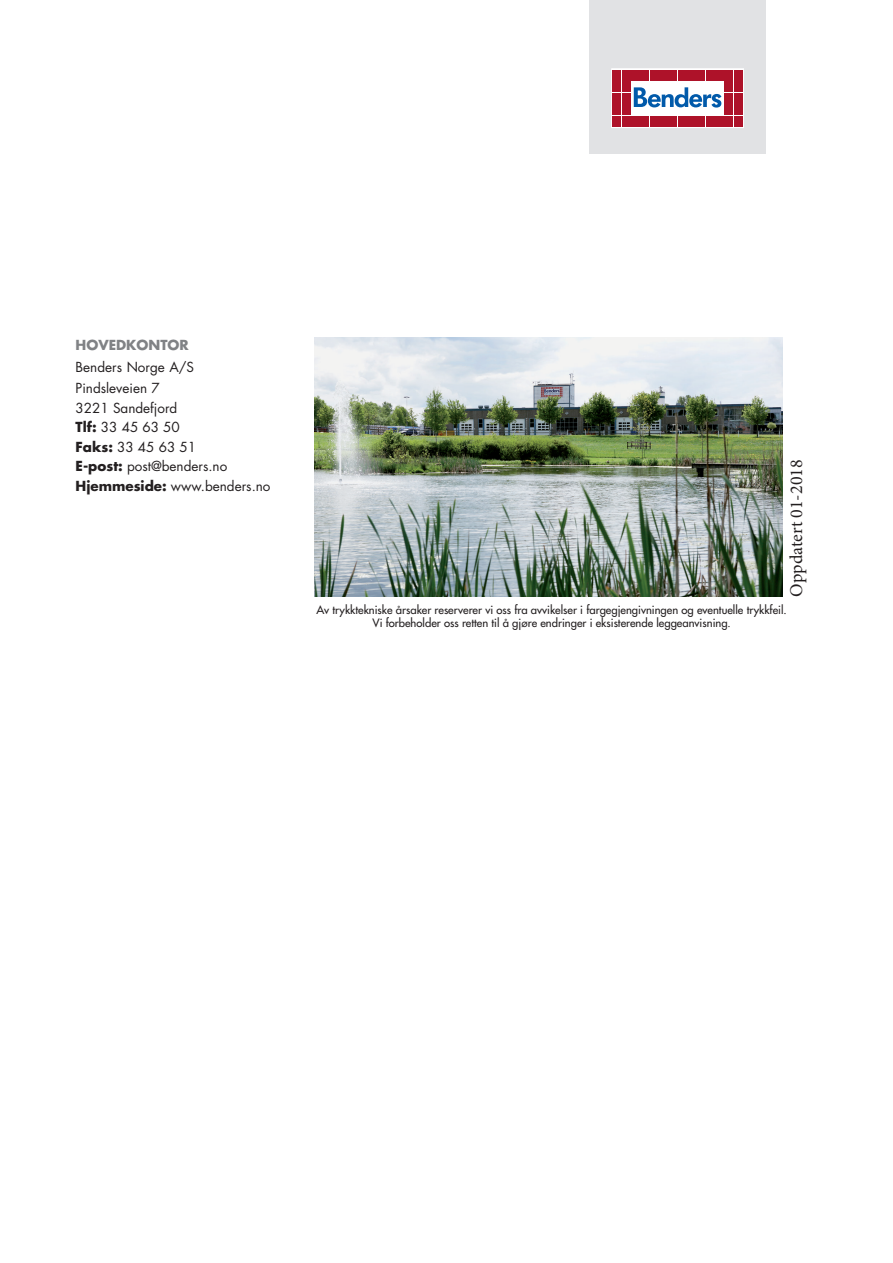
<style>
.page{position:relative;width:893px;height:1263px;background:#fff}
.page>*{position:absolute;margin:0;border:0;box-sizing:border-box;transform-origin:0 0}
.t1{font:18px "Minion Pro";color:#231f20}
.t2{font:13.5px/19.5px "Futura Std";color:#231f20}
.t3{font:700 13.5px "Futura Std";color:#808285}
.t4{font:500 11.25px/13.5px "Futura Std";color:#231f20;text-align:center}
.s1{font-weight:700}
.s2{font-weight:400}
</style>
<div class="page">
<div style="left:589px;top:0;width:177px;height:153px;background:#e1e2e4"></div>
<svg style="left:612px;top:69px;width:131px;height:59px;background:#eac5cb"></svg>
<div style="left:613px;top:70px;width:8px;height:10px;background:#ae1229"></div>
<div style="left:622px;top:70px;width:8px;height:10px;background:#ae1229"></div>
<div style="left:613px;top:81px;width:8px;height:11px;background:#ae1229"></div>
<div style="left:622px;top:81px;width:8px;height:11px;background:#ae1229"></div>
<div style="left:613px;top:93px;width:8px;height:10px;background:#ae1229"></div>
<div style="left:622px;top:93px;width:8px;height:10px;background:#ae1229"></div>
<div style="left:613px;top:104px;width:8px;height:11px;background:#ae1229"></div>
<div style="left:622px;top:104px;width:8px;height:11px;background:#ae1229"></div>
<div style="left:613px;top:116px;width:8px;height:10px;background:#ae1229"></div>
<div style="left:622px;top:116px;width:8px;height:10px;background:#ae1229"></div>
<div style="left:631px;top:70px;width:9px;height:10px;background:#ae1229"></div>
<div style="left:641px;top:70px;width:8px;height:10px;background:#ae1229"></div>
<div style="left:650px;top:70px;width:8px;height:10px;background:#ae1229"></div>
<div style="left:659px;top:70px;width:9px;height:10px;background:#ae1229"></div>
<div style="left:669px;top:70px;width:8px;height:10px;background:#ae1229"></div>
<div style="left:678px;top:70px;width:8px;height:10px;background:#ae1229"></div>
<div style="left:687px;top:70px;width:9px;height:10px;background:#ae1229"></div>
<div style="left:697px;top:70px;width:8px;height:10px;background:#ae1229"></div>
<div style="left:706px;top:70px;width:8px;height:10px;background:#ae1229"></div>
<div style="left:715px;top:70px;width:9px;height:10px;background:#ae1229"></div>
<div style="left:631px;top:116px;width:9px;height:10px;background:#ae1229"></div>
<div style="left:641px;top:116px;width:8px;height:10px;background:#ae1229"></div>
<div style="left:650px;top:116px;width:8px;height:10px;background:#ae1229"></div>
<div style="left:659px;top:116px;width:9px;height:10px;background:#ae1229"></div>
<div style="left:669px;top:116px;width:8px;height:10px;background:#ae1229"></div>
<div style="left:678px;top:116px;width:8px;height:10px;background:#ae1229"></div>
<div style="left:687px;top:116px;width:9px;height:10px;background:#ae1229"></div>
<div style="left:697px;top:116px;width:8px;height:10px;background:#ae1229"></div>
<div style="left:706px;top:116px;width:8px;height:10px;background:#ae1229"></div>
<div style="left:715px;top:116px;width:9px;height:10px;background:#ae1229"></div>
<div style="left:725px;top:70px;width:8px;height:10px;background:#ae1229"></div>
<div style="left:734px;top:70px;width:8px;height:10px;background:#ae1229"></div>
<div style="left:725px;top:81px;width:8px;height:11px;background:#ae1229"></div>
<div style="left:734px;top:81px;width:8px;height:11px;background:#ae1229"></div>
<div style="left:725px;top:93px;width:8px;height:10px;background:#ae1229"></div>
<div style="left:734px;top:93px;width:8px;height:10px;background:#ae1229"></div>
<div style="left:725px;top:104px;width:8px;height:11px;background:#ae1229"></div>
<div style="left:734px;top:104px;width:8px;height:11px;background:#ae1229"></div>
<div style="left:725px;top:116px;width:8px;height:10px;background:#ae1229"></div>
<div style="left:734px;top:116px;width:8px;height:10px;background:#ae1229"></div>
<svg style="left:634px;top:87px;width:87px;height:21px;background:#8fb6d9"></svg>
<img style="left:314px;top:337px;width:469px;height:260px">
<p class="t3" style="left:76px;top:336px;width:115px">HOVEDKONTOR</p>
<p class="t2" style="left:76px;top:356px;width:120px;line-height:21.6px">Benders Norge A/S<br>Pindsleveien 7</p>
<p class="t2" style="left:76px;top:398px;width:196px">3221 Sandefjord<br><span class="s1">Tlf:</span> 33 45 63 50<br><span class="s1">Faks:</span> 33 45 63 51<br><span class="s1">E-post:</span> post@benders.no<br><span class="s1">Hjemmeside:</span> www.benders.no</p>
<h1 class="t1" style="left:784px;top:597px;width:139px;rotate:-90deg">Oppdatert 01-2018</h1>
<p class="t4" style="left:317px;top:603px;width:472px">Av trykktekniske årsaker reserverer vi oss fra avvikelser i fargegjengivningen og eventuelle trykkfeil.<br>Vi forbeholder oss retten til å gj<span class="s2">ø</span>re endringer i eksisterende leggeanvisning.</p>
</div>
